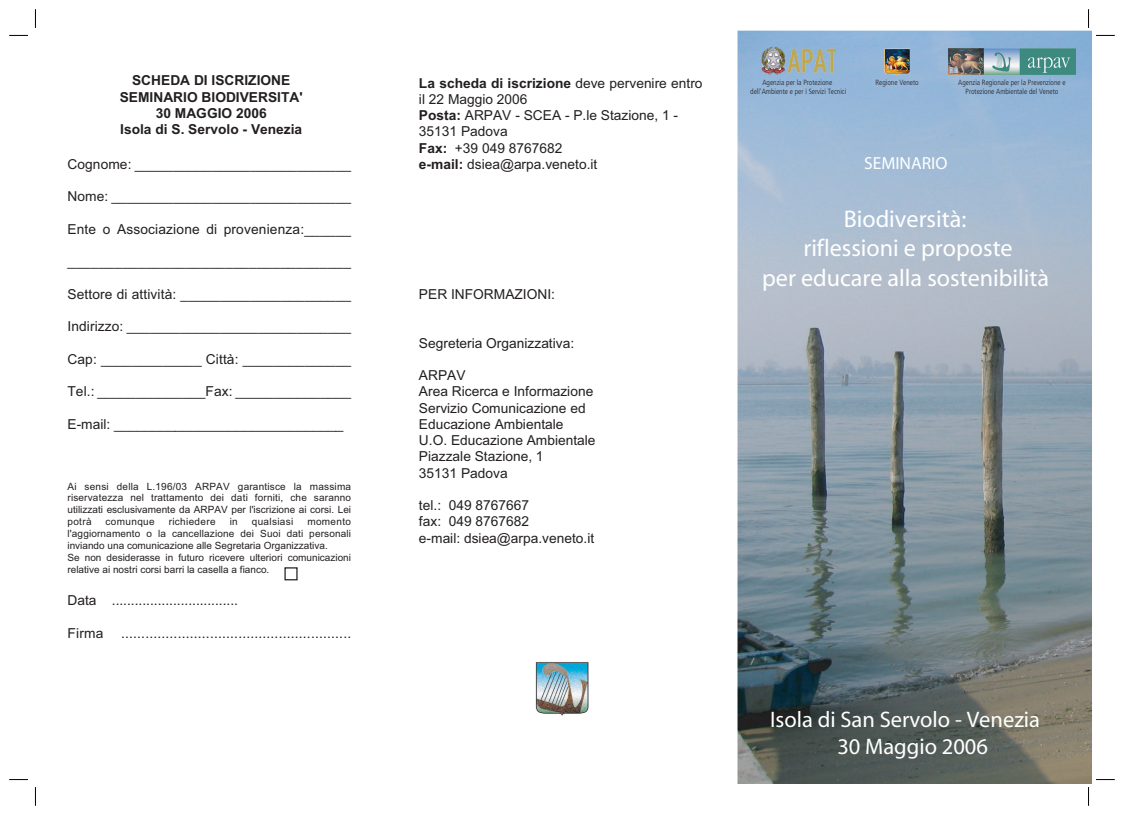
<style>
.page{position:relative;width:1124px;height:815px;background:#fff}
.page>*{position:absolute;margin:0;border:0;box-sizing:border-box;transform-origin:0 0}
.t1{font:700 24.12px/29.1px "Times";color:#fff;text-align:center}
.t2{font:700 22.5px/26.9px "Times";color:#fff}
.t3{font:italic 700 17.5px "Times";color:#fff}
.t4{font:13.75px/16.2px "Arial";color:#231f20}
.t5{font:700 13.75px/16.2px "Arial";color:#231f20;text-align:center}
.t6{font:10px/11.9px "Arial";color:#231f20;text-align:justify}
.t7{font:10px "Arial";letter-spacing:.035em;color:#231f20}
.t8{font:300 condensed 7.5px/8.8px "Frutiger";color:#231f20;text-align:center}
.s1{font-weight:700}
</style>
<div class="page">
<img style="left:737px;top:31px;width:354px;height:753px">
<img style="left:535px;top:661px;width:54px;height:55px">
<img style="left:760px;top:46px;width:75px;height:29px">
<img style="left:884px;top:49px;width:25px;height:26px">
<img style="left:947px;top:49px;width:128px;height:25px">
<svg style="left:284px;top:567px;width:13px;height:13px"></svg>
<svg style="left:9px;top:35px;width:19px;height:1px"></svg>
<svg style="left:1096px;top:35px;width:18px;height:1px"></svg>
<svg style="left:9px;top:779px;width:19px;height:1px"></svg>
<svg style="left:1096px;top:779px;width:18px;height:1px"></svg>
<svg style="left:35px;top:9px;width:1px;height:19px"></svg>
<svg style="left:35px;top:787px;width:1px;height:19px"></svg>
<svg style="left:1088px;top:9px;width:1px;height:19px"></svg>
<svg style="left:1088px;top:787px;width:1px;height:19px"></svg>
<p class="t5" style="left:120px;top:74px;width:184px">SCHEDA DI ISCRIZIONE<br>SEMINARIO BIODIVERSITA'<br>30 MAGGIO 2006<br>Isola di S. Servolo - Venezia</p>
<p class="t8" style="left:958px;top:79px;width:109px">Agenzia Regionale per la Prevenzione e<br>Protezione Ambientale del Veneto</p>
<p class="t4" style="left:419px;top:76px;width:285px"><span class="s1">La scheda di iscrizione</span> deve pervenire entro il 22 Maggio 2006<br><span class="s1">Posta:</span> ARPAV - SCEA - P.le Stazione, 1 -<br>35131 Padova<br><span class="s1">Fax:</span> +39 049 8767682<br><span class="s1">e-mail:</span> dsiea@arpa.veneto.it</p>
<p class="t8" style="left:750px;top:79px;width:97px">Agenzia per la Protezione dell'Ambiente e per i Servizi Tecnici</p>
<p class="t8" style="left:875px;top:79px;width:45px">Regione Veneto</p>
<p class="t3" style="left:864px;top:157px;width:85px">SEMINARIO</p>
<p class="t4" style="left:67px;top:157px;width:285px">Cognome: ____________________________</p>
<p class="t4" style="left:67px;top:190px;width:285px">Nome: _______________________________</p>
<p class="t4" style="left:67px;top:222px;width:285px">Ente o Associazione di provenienza:______</p>
<p class="t4" style="left:67px;top:255px;width:285px">____________________________________</p>
<p class="t4" style="left:67px;top:287px;width:285px">Settore di attività: ______________________</p>
<p class="t4" style="left:67px;top:320px;width:285px">Indirizzo: _____________________________</p>
<p class="t4" style="left:67px;top:352px;width:285px">Cap: _____________ Città: ______________</p>
<p class="t4" style="left:67px;top:385px;width:285px">Tel.: ______________Fax: _______________</p>
<p class="t4" style="left:67px;top:417px;width:277px">E-mail: ______________________________</p>
<h1 class="t1" style="left:762px;top:207px;width:288px">Biodiversità:<br>riflessioni e proposte<br>per educare alla sostenibilità</h1>
<p class="t4" style="left:419px;top:287px;width:137px">PER INFORMAZIONI:</p>
<p class="t4" style="left:419px;top:336px;width:157px">Segreteria Organizzativa:</p>
<p class="t4" style="left:419px;top:369px;width:178px">ARPAV<br>Area Ricerca e Informazione<br>Servizio Comunicazione ed<br>Educazione Ambientale<br>U.O. Educazione Ambientale<br>Piazzale Stazione, 1<br>35131 Padova</p>
<p class="t4" style="left:419px;top:499px;width:177px">tel.: 049 8767667<br>fax: 049 8767682<br>e-mail: dsiea@arpa.veneto.it</p>
<p class="t6" style="left:67px;top:481px;width:285px">Ai sensi della L.196/03 ARPAV garantisce la massima riservatezza nel trattamento dei dati forniti, che saranno utilizzati esclusivamente da ARPAV per l'iscrizione ai corsi. Lei potrà</p>
<p class="t7" style="left:106px;top:518px;width:51px">comunque</p>
<p class="t7" style="left:169px;top:518px;width:48px">richiedere</p>
<p class="t6" style="left:230px;top:517px;width:10px">in</p>
<p class="t7" style="left:252px;top:518px;width:43px">qualsiasi</p>
<p class="t6" style="left:67px;top:517px;width:285px;text-align:left;text-indent:240px">momento l'aggiornamento o la cancellazione dei Suoi dati personali inviando una comunicazione alle Segretaria Organizzativa.<br>Se non desiderasse in futuro ricevere ulteriori comunicazioni relative ai nostri corsi barri la casella a fianco.</p>
<p class="t4" style="left:67px;top:594px;width:172px">Data .................................</p>
<p class="t4" style="left:67px;top:626px;width:38px">Firma</p>
<p class="t4" style="left:121px;top:626px;width:231px">.........................................................</p>
<h2 class="t2" style="left:837px;top:708px;width:204px;text-indent:-67px">Isola di San Servolo - Venezia<br>30 Maggio 2006</h2>
</div>
